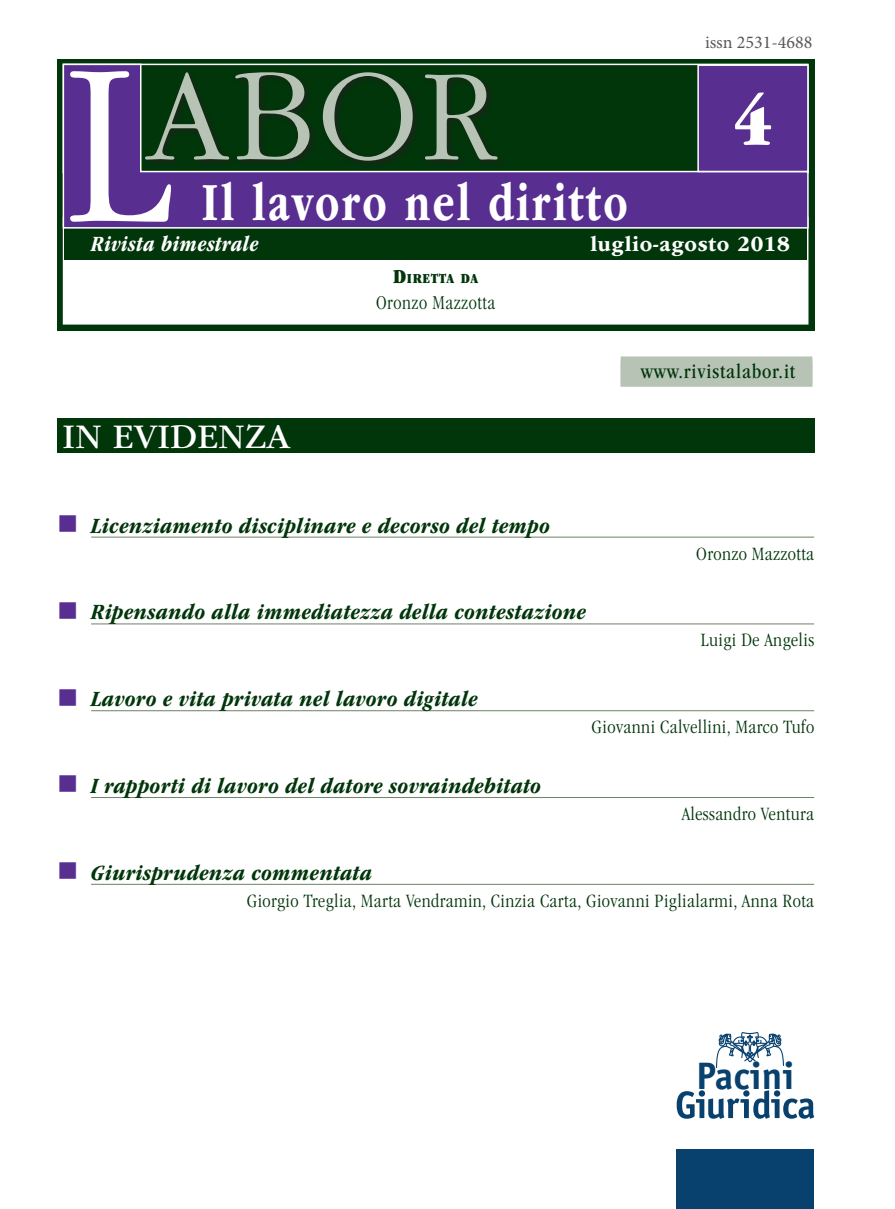
<style>
.page{position:relative;width:895px;height:1209px;background:#fff}
.page>*{position:absolute;margin:0;border:0;box-sizing:border-box;transform-origin:0 0}
.t1{font:300 135.75px "ITC Garamond Std";color:#b7c3b5;scale:.95 1}
.t2{font:75px "ITC Garamond Std Ult Narrow";color:#fff}
.t3{font:700 56.1px "ITC Garamond Std";letter-spacing:.06em;color:#fff;scale:.73 1}
.t4{font:700 38.4px "Officina Sans Std";color:#08406e}
.t5{font:36px "ITC Garamond Std";color:#fff}
.t6{font:italic 700 condensed 22.5px "ITC Garamond Std";letter-spacing:.02em;color:#01350a}
.t7{font:italic 700 condensed 22.5px "ITC Garamond Std";letter-spacing:.025em;color:#fff;scale:.95 1}
.t8{font:700 22.5px "ITC Garamond Std";letter-spacing:.03em;color:#fff;scale:.95 1}
.t9{font:condensed 21px "ITC Garamond Std";letter-spacing:.04em;color:#01350a}
.t10{font:300 condensed 20.4px "ITC Garamond Std";letter-spacing:.03em;color:#01350a;scale:.95 1}
.t11{font:300 condensed 19.5px "ITC Garamond Std";letter-spacing:.02em;color:#01350a}
.t12{font:18px "Minion Pro";color:#57585a}
.t13{font:14.25px "ITC Garamond Std Ult Narrow";letter-spacing:.045em;color:#01350a}
.s1{font-size:240px;color:#fff}
.s2{font-size:20.4px}
</style>
<div class="page">
<div style="left:57px;top:418px;width:757px;height:34px;background:#01350a"></div>
<div style="left:57px;top:60px;width:757px;height:145px;background:#01350a"></div>
<svg style="left:57px;top:205px;width:757px;height:126px;background:#14441c"></svg>
<div style="left:63px;top:217px;width:745px;height:107px;background:#fff"></div>
<div style="left:64px;top:228px;width:743px;height:31px;background:#01350a"></div>
<svg style="left:62px;top:63px;width:747px;height:166px"></svg>
<div style="left:698px;top:65px;width:110px;height:106px;background:#582e91"></div>
<div style="left:697px;top:64px;width:111px;height:108px;border:2px solid #fff"></div>
<div style="left:144px;top:71px;width:361px;height:97px;background:#231f20;opacity:.75"></div>
<div style="left:676px;top:1149px;width:138px;height:60px;background:#08406e"></div>
<svg style="left:676px;top:1090px;width:138px;height:28px"></svg>
<img style="left:716px;top:1032px;width:67px;height:35px">
<hr style="left:91px;top:537px;width:723px;height:1px;background:#6c8265">
<hr style="left:91px;top:623px;width:723px;height:1px;background:#6c8265">
<hr style="left:91px;top:710px;width:723px;height:1px;background:#6c8265">
<hr style="left:91px;top:797px;width:723px;height:1px;background:#6c8265">
<hr style="left:91px;top:884px;width:723px;height:1px;background:#6c8265">
<div style="left:620px;top:356px;width:192px;height:30px;background:#b7c3b5"></div>
<h1 class="t1" style="left:64px;top:43px;width:456px"><span class="s1">L</span>ABOR</h1>
<h3 class="t3" style="left:201px;top:170px;width:585px">Il lavoro nel diritto</h3>
<p class="t12" style="left:705px;top:30px;width:109px">issn 2531-4688</p>
<h2 class="t2" style="left:733px;top:78px;width:41px">4</h2>
<p class="t7" style="left:91px;top:232px;width:178px">Rivista bimestrale</p>
<p class="t8" style="left:590px;top:232px;width:211px">luglio-agosto 2018</p>
<p class="t13" style="left:393px;top:270px;width:86px"><span class="s2">D</span>IRETTA DA</p>
<p class="t10" style="left:376px;top:291px;width:127px">Oronzo Mazzotta</p>
<h3 class="t5" style="left:63px;top:417px;width:229px">IN EVIDENZA</h3>
<p class="t6" style="left:91px;top:513px;width:460px">Licenziamento disciplinare e decorso del tempo</p>
<p class="t6" style="left:91px;top:599px;width:496px">Ripensando alla immediatezza della contestazione</p>
<p class="t6" style="left:91px;top:686px;width:388px">Lavoro e vita privata nel lavoro digitale</p>
<p class="t9" style="left:641px;top:360px;width:156px">www.rivistalabor.it</p>
<p class="t11" style="left:696px;top:542px;width:119px">Oronzo Mazzotta</p>
<p class="t11" style="left:701px;top:629px;width:115px">Luigi De Angelis</p>
<p class="t6" style="left:91px;top:773px;width:452px">I rapporti di lavoro del datore sovraindebitato</p>
<p class="t11" style="left:591px;top:716px;width:224px">Giovanni Calvellini, Marco Tufo</p>
<p class="t11" style="left:682px;top:803px;width:134px">Alessandro Ventura</p>
<p class="t6" style="left:91px;top:860px;width:282px">Giurisprudenza commentata</p>
<p class="t11" style="left:247px;top:889px;width:569px">Giorgio Treglia, Marta Vendramin, Cinzia Carta, Giovanni Piglialarmi, Anna Rota</p>
<h3 class="t4" style="left:696px;top:1051px;width:100px">Pacini</h3>
</div>
